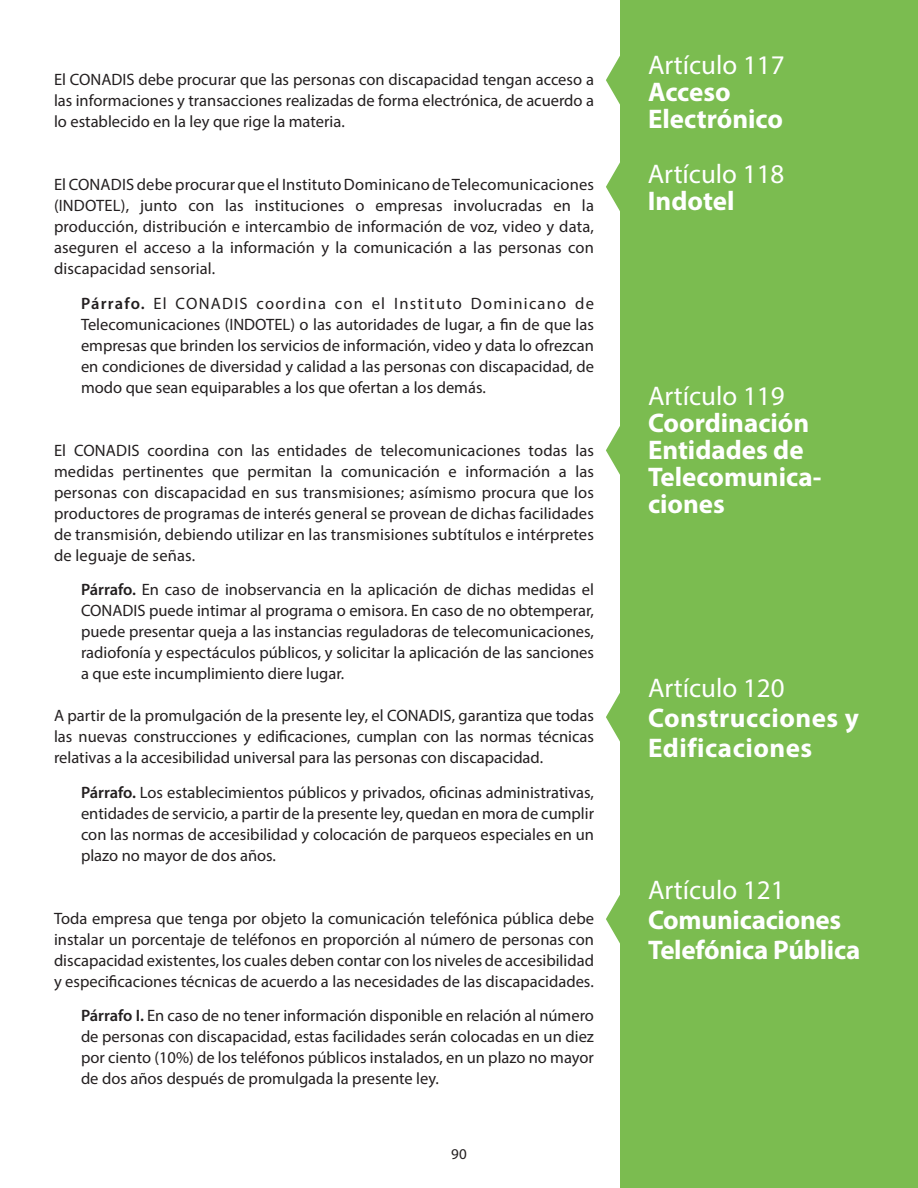
<style>
.page{position:relative;width:918px;height:1188px;background:#fff}
.page>*{position:absolute;margin:0;border:0;box-sizing:border-box;transform-origin:0 0}
.t1{font:700 27px/27px "Myriad Pro";color:#fff}
.t2{font:27px "Myriad Pro";color:#fff}
.t3{font:700 27px/30px "Myriad Pro";letter-spacing:.02em;color:#fff}
.t4{font:16.5px/21px "Myriad Pro";color:#231f20;text-align:justify}
.t5{font:15px "Myriad Pro";color:#231f20}
.s1{font-weight:600}
</style>
<div class="page">
<div style="left:621px;top:0;width:297px;height:1188px;background:#7bbc50"></div>
<svg style="left:606px;top:54px;width:15px;height:52px"></svg>
<svg style="left:606px;top:161px;width:15px;height:52px"></svg>
<svg style="left:606px;top:424px;width:15px;height:52px"></svg>
<svg style="left:606px;top:691px;width:15px;height:52px"></svg>
<svg style="left:606px;top:893px;width:15px;height:52px"></svg>
<p class="t4" style="left:54px;top:69px;width:542px">El CONADIS debe procurar que las personas con discapacidad tengan acceso a las informaciones y transacciones realizadas de forma electrónica, de acuerdo a lo establecido en la ley que rige la materia.</p>
<p class="t4" style="left:54px;top:174px;width:542px">El CONADIS debe procurar que el Instituto Dominicano de Telecomunicaciones (INDOTEL), junto con las instituciones o empresas involucradas en la producción, distribución e intercambio de información de voz, video y data, aseguren el acceso a la información y la comunicación a las personas con discapacidad sensorial.</p>
<p class="t4" style="left:81px;top:292px;width:514px"><span class="s1">Párrafo.</span> El CONADIS coordina con el Instituto Dominicano de Telecomunicaciones (INDOTEL) o las autoridades de lugar, a fin de que las empresas que brinden los servicios de información, video y data lo ofrezcan en condiciones de diversidad y calidad a las personas con discapacidad, de modo que sean equiparables a los que ofertan a los demás.</p>
<p class="t4" style="left:54px;top:439px;width:542px">El CONADIS coordina con las entidades de telecomunicaciones todas las medidas pertinentes que permitan la comunicación e información a las personas con discapacidad en sus transmisiones; asímismo procura que los productores de programas de interés general se provean de dichas facilidades de transmisión, debiendo utilizar en las transmisiones subtítulos e intérpretes de leguaje de señas.</p>
<p class="t4" style="left:81px;top:579px;width:515px"><span class="s1">Párrafo.</span> En caso de inobservancia en la aplicación de dichas medidas el CONADIS puede intimar al programa o emisora. En caso de no obtemperar, puede presentar queja a las instancias reguladoras de telecomunicaciones, radiofonía y espectáculos públicos, y solicitar la aplicación de las sanciones a que este incumplimiento diere lugar.</p>
<p class="t4" style="left:54px;top:705px;width:542px">A partir de la promulgación de la presente ley, el CONADIS, garantiza que todas las nuevas construcciones y edificaciones, cumplan con las normas técnicas relativas a la accesibilidad universal para las personas con discapacidad.</p>
<p class="t4" style="left:81px;top:781px;width:515px"><span class="s1">Párrafo.</span> Los establecimientos públicos y privados, oficinas administrativas, entidades de servicio, a partir de la presente ley, quedan en mora de cumplir con las normas de accesibilidad y colocación de parqueos especiales en un plazo no mayor de dos años.</p>
<p class="t4" style="left:54px;top:907px;width:542px">Toda empresa que tenga por objeto la comunicación telefónica pública debe instalar un porcentaje de teléfonos en proporción al número de personas con discapacidad existentes, los cuales deben contar con los niveles de accesibilidad y especificaciones técnicas de acuerdo a las necesidades de las discapacidades.</p>
<p class="t4" style="left:81px;top:1005px;width:515px"><span class="s1">Párrafo I.</span> En caso de no tener información disponible en relación al número de personas con discapacidad, estas facilidades serán colocadas en un diez por ciento (10%) de los teléfonos públicos instalados, en un plazo no mayor de dos años después de promulgada la presente ley.</p>
<p class="t5" style="left:451px;top:1144px;width:17px">90</p>
<p class="t2" style="left:648px;top:49px;width:138px">Artículo 117</p>
<p class="t1" style="left:648px;top:78px;width:137px">Acceso<br>Electrónico</p>
<p class="t2" style="left:648px;top:158px;width:138px">Artículo 118</p>
<p class="t1" style="left:648px;top:187px;width:88px">Indotel</p>
<p class="t2" style="left:648px;top:379px;width:138px">Artículo 119</p>
<p class="t1" style="left:648px;top:408px;width:163px">Coordinación</p>
<p class="t1" style="left:648px;top:435px;width:175px">Entidades de<br>Telecomunica&shy;ciones</p>
<p class="t2" style="left:648px;top:671px;width:138px">Artículo 120</p>
<p class="t3" style="left:648px;top:702px;width:213px">Construcciones y<br>Edificaciones</p>
<p class="t2" style="left:648px;top:873px;width:138px">Artículo 121</p>
<p class="t1" style="left:648px;top:904px;width:214px;line-height:30px">Comunicaciones<br>Telefónica Pública</p>
</div>
